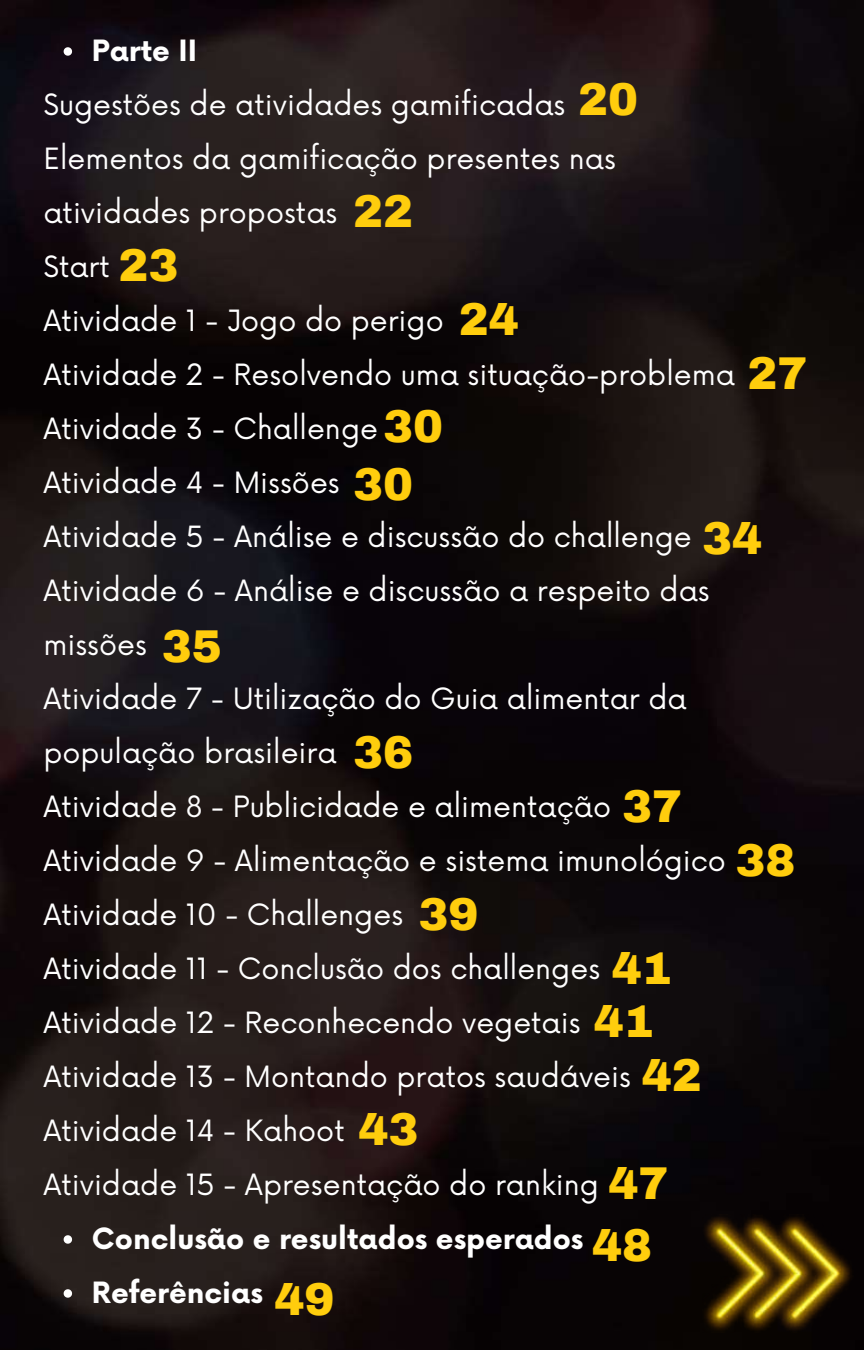
<style>
.page{position:relative;width:864px;height:1350px;background:#fff}
.page>*{position:absolute;margin:0;border:0;box-sizing:border-box;transform-origin:0 0}
.t1{font:900 45px/53.8px "Archivo";color:#ffcd0d;text-align:center}
.t2{font:28.57px/54px "Now";color:#fff}
.t3{font:700 28.57px/54px "Now";color:#fff}
</style>
<div class="page">
<img style="left:0;top:0;width:864px;height:1350px">
<svg style="left:64px;top:47px;width:8px;height:9px"></svg>
<svg style="left:64px;top:1235px;width:8px;height:9px"></svg>
<svg style="left:64px;top:1289px;width:8px;height:9px"></svg>
<img style="left:702px;top:1214px;width:152px;height:118px">
<p class="t3" style="left:92px;top:23px;width:107px">Parte II</p>
<p class="t2" style="left:43px;top:75px;width:524px">Sugestões de atividades gamificadas</p>
<h1 class="t1" style="left:578px;top:73px;width:62px">20</h1>
<p class="t2" style="left:43px;top:129px;width:574px">Elementos da gamificação presentes nas atividades propostas</p>
<h1 class="t1" style="left:353px;top:185px;width:62px">22</h1>
<h1 class="t1" style="left:119px;top:238px;width:62px">23</h1>
<p class="t2" style="left:43px;top:237px;width:693px">Start<br>Atividade 1 - Jogo do perigo<br>Atividade 2 - Resolvendo uma situação-problema<br>Atividade 3 - Challenge<br>Atividade 4 - Missões<br>Atividade 5 - Análise e discussão do challenge<br>Atividade 6 - Análise e discussão a respeito das missões<br>Atividade 7 - Utilização do Guia alimentar da população brasileira<br>Atividade 8 - Publicidade e alimentação<br>Atividade 9 - Alimentação e sistema imunológico<br>Atividade 10 - Challenges<br>Atividade 11 - Conclusão dos challenges<br>Atividade 12 - Reconhecendo vegetais<br>Atividade 13 - Montando pratos saudáveis<br>Atividade 14 - Kahoot<br>Atividade 15 - Apresentação do ranking</p>
<p class="t3" style="left:92px;top:1211px;width:493px">Conclusão e resultados esperados<br>Referências</p>
<h1 class="t1" style="left:459px;top:292px;width:62px">24</h1>
<h1 class="t1" style="left:748px;top:346px;width:62px">27</h1>
<h1 class="t1" style="left:383px;top:400px;width:62px">30</h1>
<h1 class="t1" style="left:353px;top:458px;width:62px">30</h1>
<h1 class="t1" style="left:702px;top:512px;width:62px">34</h1>
<h1 class="t1" style="left:162px;top:620px;width:62px">35</h1>
<h1 class="t1" style="left:353px;top:726px;width:62px">36</h1>
<h1 class="t1" style="left:622px;top:779px;width:62px">37</h1>
<h1 class="t1" style="left:735px;top:833px;width:62px">38</h1>
<h1 class="t1" style="left:418px;top:887px;width:62px">39</h1>
<h1 class="t1" style="left:594px;top:941px;width:79px">41<br>41</h1>
<h1 class="t1" style="left:642px;top:1049px;width:62px">42</h1>
<h1 class="t1" style="left:358px;top:1103px;width:62px">43</h1>
<h1 class="t1" style="left:592px;top:1153px;width:78px;line-height:61.4px">47<br>48</h1>
<h1 class="t1" style="left:274px;top:1272px;width:62px">49</h1>
</div>
